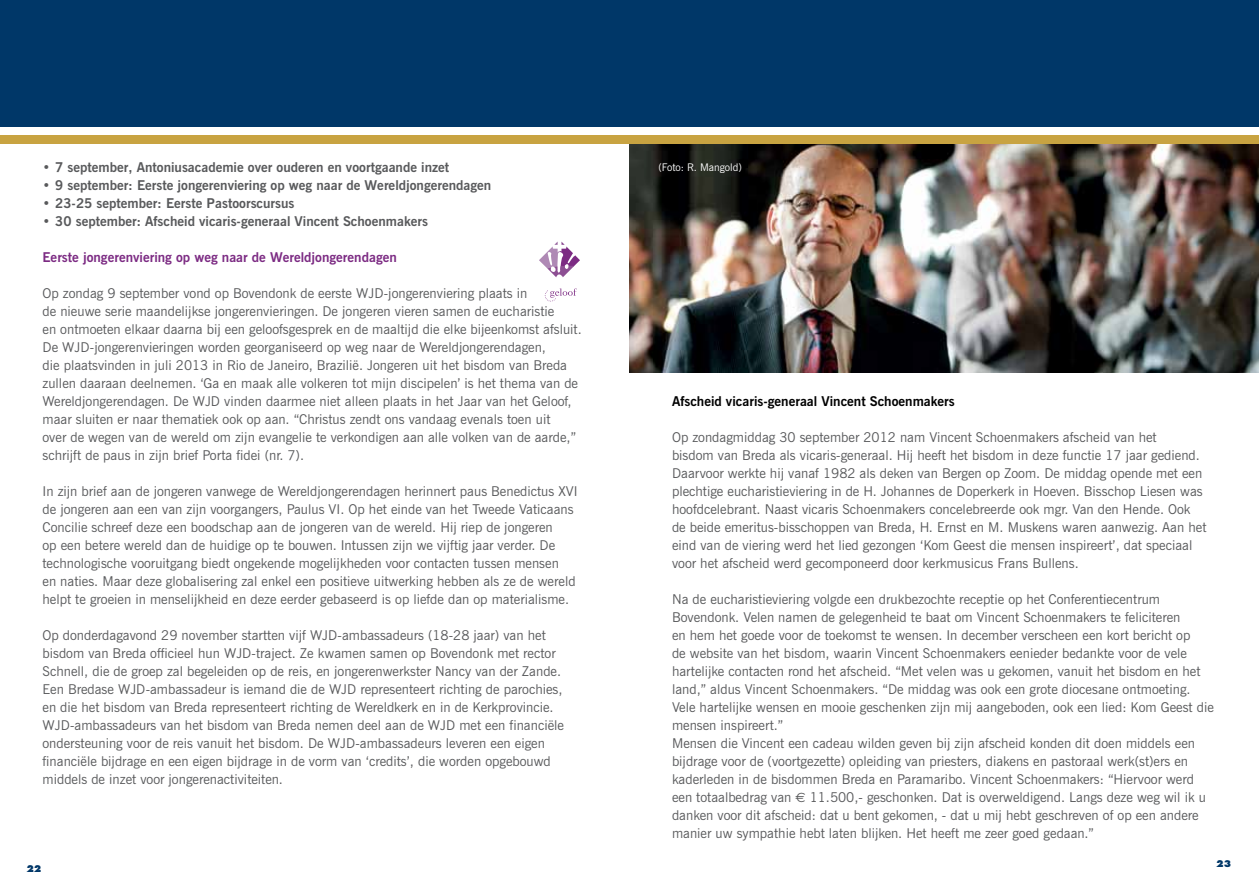
<style>
.page{position:relative;width:1259px;height:893px;background:#fff}
.page>*{position:absolute;margin:0;border:0;box-sizing:border-box;transform-origin:0 0}
.t1{font:13.5px/18px "News Gothic BT";color:#58595b}
.t2{font:700 13.5px "News Gothic BT";color:#58595b}
.t3{font:700 13.5px "News Gothic BT";color:#7c2b83}
.t4{font:700 13.5px "News Gothic BT";color:#000}
.t5{font:10.5px "News Gothic BT";color:#fff}
.t6{font:800 9px "Futura";color:#003768}
.s1{font-family:"Euro Sans"}
</style>
<div class="page">
<div style="left:0;top:136px;width:1259px;height:8px;background:#c8a341"></div>
<div style="left:0;top:0;width:1259px;height:126px;background:#003768"></div>
<img style="left:629px;top:144px;width:630px;height:228px">
<svg style="left:545px;top:288px;width:31px;height:14px"></svg>
<svg style="left:539px;top:242px;width:41px;height:35px"></svg>
<p class="t2" style="left:43px;top:159px;width:408px">• 7 september, Antoniusacademie over ouderen en voortgaande inzet</p>
<p class="t2" style="left:43px;top:177px;width:450px">• 9 september: Eerste jongerenviering op weg naar de Wereldjongerendagen</p>
<p class="t2" style="left:43px;top:195px;width:253px">• 23-25 september: Eerste Pastoorscursus</p>
<p class="t2" style="left:43px;top:213px;width:387px">• 30 september: Afscheid vicaris-generaal Vincent Schoenmakers</p>
<p class="t3" style="left:43px;top:249px;width:356px">Eerste jongerenviering op weg naar de Wereldjongerendagen</p>
<p class="t1" style="left:43px;top:285px;width:541px">Op zondag 9 september vond op Bovendonk de eerste WJD-jongerenviering plaats in<br>de nieuwe serie maandelijkse jongerenvieringen. De jongeren vieren samen de eucharistie<br>en ontmoeten elkaar daarna bij een geloofsgesprek en de maaltijd die elke bijeenkomst afsluit.<br>De WJD-jongerenvieringen worden georganiseerd op weg naar de Wereldjongerendagen,<br>die plaatsvinden in juli 2013 in Rio de Janeiro, Brazilië. Jongeren uit het bisdom van Breda zullen daaraan deelnemen. ‘Ga en maak alle volkeren tot mijn discipelen’ is het thema van de Wereldjongerendagen. De WJD vinden daarmee niet alleen plaats in het Jaar van het Geloof, maar sluiten er naar thematiek ook op aan. “Christus zendt ons vandaag evenals toen uit<br>over de wegen van de wereld om zijn evangelie te verkondigen aan alle volken van de aarde,” schrijft de paus in zijn brief Porta fidei (nr. 7).</p>
<p class="t1" style="left:43px;top:482px;width:536px">In zijn brief aan de jongeren vanwege de Wereldjongerendagen herinnert paus Benedictus XVI de jongeren aan een van zijn voorgangers, Paulus VI. Op het einde van het Tweede Vaticaans Concilie schreef deze een boodschap aan de jongeren van de wereld. Hij riep de jongeren<br>op een betere wereld dan de huidige op te bouwen. Intussen zijn we vijftig jaar verder. De technologische vooruitgang biedt ongekende mogelijkheden voor contacten tussen mensen<br>en naties. Maar deze globalisering zal enkel een positieve uitwerking hebben als ze de wereld helpt te groeien in menselijkheid en deze eerder gebaseerd is op liefde dan op materialisme.</p>
<p class="t1" style="left:43px;top:626px;width:523px">Op donderdagavond 29 november startten vijf WJD-ambassadeurs (18-28 jaar) van het bisdom van Breda officieel hun WJD-traject. Ze kwamen samen op Bovendonk met rector Schnell, die de groep zal begeleiden op de reis, en jongerenwerkster Nancy van der Zande.<br>Een Bredase WJD-ambassadeur is iemand die de WJD representeert richting de parochies, en die het bisdom van Breda representeert richting de Wereldkerk en in de Kerkprovincie.<br>WJD-ambassadeurs van het bisdom van Breda nemen deel aan de WJD met een financiële ondersteuning voor de reis vanuit het bisdom. De WJD-ambassadeurs leveren een eigen financiële bijdrage en een eigen bijdrage in de vorm van ‘credits’, die worden opgebouwd middels de inzet voor jongerenactiviteiten.</p>
<p class="t6" style="left:26px;top:863px;width:16px">22</p>
<p class="t5" style="left:658px;top:161px;width:85px">(Foto: R. Mangold)</p>
<p class="t4" style="left:672px;top:393px;width:284px">Afscheid vicaris-generaal Vincent Schoenmakers</p>
<p class="t1" style="left:672px;top:429px;width:536px">Op zondagmiddag 30 september 2012 nam Vincent Schoenmakers afscheid van het<br>bisdom van Breda als vicaris-generaal. Hij heeft het bisdom in deze functie 17 jaar gediend.<br>Daarvoor werkte hij vanaf 1982 als deken van Bergen op Zoom. De middag opende met een plechtige eucharistieviering in de H. Johannes de Doperkerk in Hoeven. Bisschop Liesen was hoofdcelebrant. Naast vicaris Schoenmakers concelebreerde ook mgr. Van den Hende. Ook de beide emeritus-bisschoppen van Breda, H. Ernst en M. Muskens waren aanwezig. Aan het eind van de viering werd het lied gezongen ‘Kom Geest die mensen inspireert’, dat speciaal voor het afscheid werd gecomponeerd door kerkmusicus Frans Bullens.</p>
<p class="t1" style="left:672px;top:590px;width:543px">Na de eucharistieviering volgde een drukbezochte receptie op het Conferentiecentrum Bovendonk. Velen namen de gelegenheid te baat om Vincent Schoenmakers te feliciteren<br>en hem het goede voor de toekomst te wensen. In december verscheen een kort bericht op<br>de website van het bisdom, waarin Vincent Schoenmakers eenieder bedankte voor de vele hartelijke contacten rond het afscheid. “Met velen was u gekomen, vanuit het bisdom en het land,” aldus Vincent Schoenmakers. “De middag was ook een grote diocesane ontmoeting.<br>Vele hartelijke wensen en mooie geschenken zijn mij aangeboden, ook een lied: Kom Geest die mensen inspireert.”<br>Mensen die Vincent een cadeau wilden geven bij zijn afscheid konden dit doen middels een bijdrage voor de (voortgezette) opleiding van priesters, diakens en pastoraal werk(st)ers en kaderleden in de bisdommen Breda en Paramaribo. Vincent Schoenmakers: “Hiervoor werd een totaalbedrag van <span class="s1">€</span> 11.500,- geschonken. Dat is overweldigend. Langs deze weg wil ik u danken voor dit afscheid: dat u bent gekomen, - dat u mij hebt geschreven of op een andere manier uw sympathie hebt laten blijken. Het heeft me zeer goed gedaan.”</p>
<p class="t6" style="left:1216px;top:858px;width:16px">23</p>
</div>
